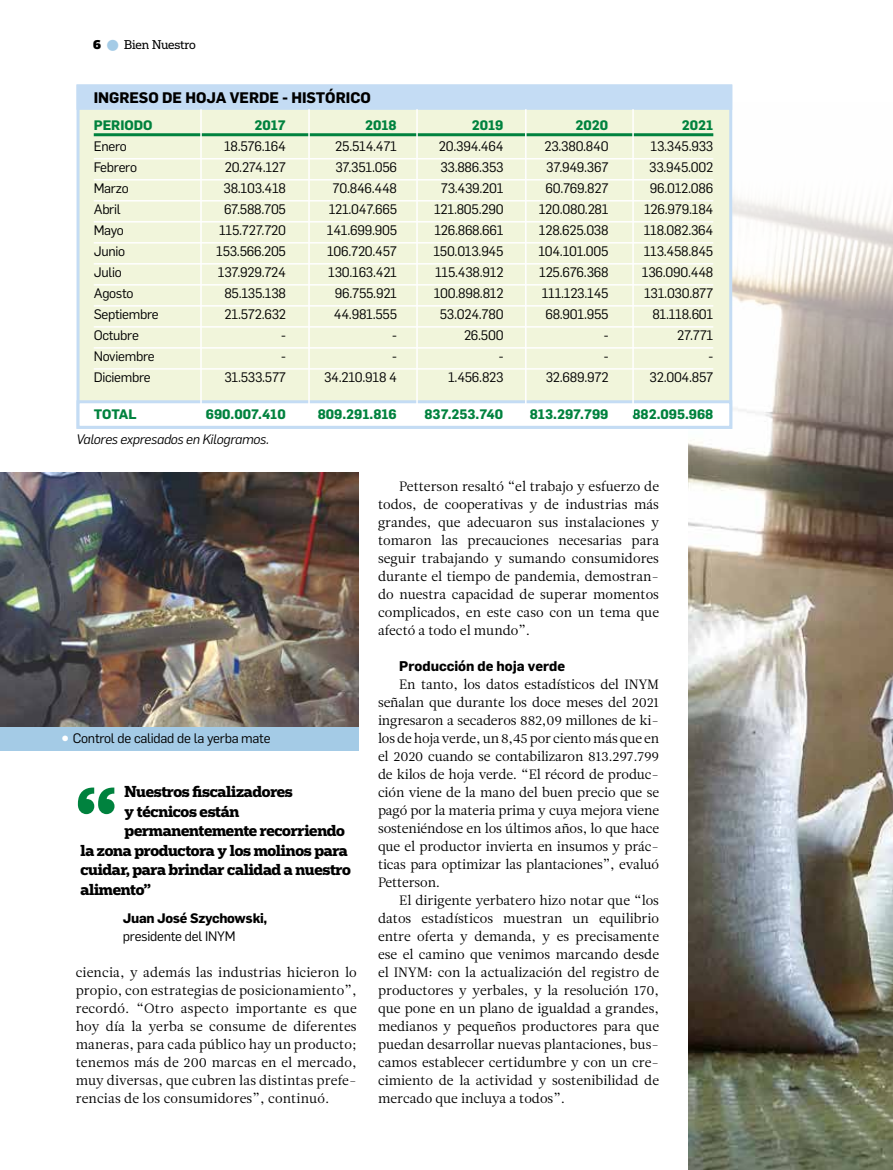
<style>
.page{position:relative;width:893px;height:1170px;background:#fff}
.page>*{position:absolute;margin:0;border:0;box-sizing:border-box;transform-origin:0 0}
.t1{font:700 85.95px "Popular";color:#00823e}
.t2{font:700 15px "Popular";letter-spacing:-.02em;color:#000}
.t3{font:700 15px "Flama";color:#000}
.t4{font:700 13.8px "Flama";color:#000}
.t5{font:13.5px/18px "Leitura News Roman 1";color:#000;text-align:justify}
.t6{font:13.5px "Flama";letter-spacing:-.02em;color:#000}
.t7{font:700 13.5px "Flama";color:#00823e}
.t8{font:italic 13.5px "Flama";letter-spacing:-.02em;color:#000}
.t9{font:700 13.5px "Flama";letter-spacing:-.02em;color:#000}
.t10{font:12px "Popular";letter-spacing:-.02em;color:#000}
.s1{font-weight:900}
.s2{color:#a4cbe6}
.s3{font-family:"Zapf Book ITC Std";font-weight:800;font-size:13.8px;color:#fff}
</style>
<div class="page">
<img style="left:688px;top:102px;width:205px;height:1067px">
<img style="left:0;top:473px;width:358px;height:254px">
<div style="left:0;top:727px;width:358px;height:23px;background:#a4cbe6"></div>
<div style="left:77px;top:84px;width:655px;height:345px;background:#f1f5db;border:3px solid #c4dcf4"></div>
<div style="left:77px;top:84px;width:655px;height:26px;background:#c4dcf4;border:3px solid #c4dcf4"></div>
<div style="left:77px;top:400px;width:655px;height:29px;background:#fff;border:3px solid #c4dcf4"></div>
<hr style="left:94px;top:133px;width:619px;height:3px;background:#00823e">
<hr style="left:94px;top:158px;width:619px;height:1px;background:#fff">
<hr style="left:94px;top:179px;width:619px;height:1px;background:#fff">
<hr style="left:94px;top:200px;width:619px;height:1px;background:#fff">
<hr style="left:94px;top:221px;width:619px;height:1px;background:#fff">
<hr style="left:94px;top:242px;width:619px;height:1px;background:#fff">
<hr style="left:94px;top:263px;width:619px;height:1px;background:#fff">
<hr style="left:94px;top:284px;width:619px;height:1px;background:#fff">
<hr style="left:94px;top:305px;width:619px;height:1px;background:#fff">
<hr style="left:94px;top:326px;width:619px;height:1px;background:#fff">
<hr style="left:94px;top:347px;width:619px;height:1px;background:#fff">
<hr style="left:94px;top:368px;width:619px;height:1px;background:#fff">
<hr style="left:200px;top:109px;width:2px;height:306px;background:#fff">
<hr style="left:308px;top:109px;width:2px;height:306px;background:#fff">
<hr style="left:416px;top:109px;width:2px;height:306px;background:#fff">
<hr style="left:525px;top:109px;width:2px;height:306px;background:#fff">
<hr style="left:632px;top:109px;width:2px;height:306px;background:#fff">
<p class="t10" style="left:93px;top:37px;width:104px"><span class="s1">6</span> <span class="s2">●</span> Bien Nuestro</p>
<p class="t3" style="left:94px;top:87px;width:279px">INGRESO DE HOJA VERDE - HISTÓRICO</p>
<p class="t7" style="left:94px;top:116px;width:60px">PERIODO</p>
<p class="t7" style="left:254px;top:116px;width:33px">2017</p>
<p class="t7" style="left:365px;top:116px;width:33px">2018</p>
<p class="t7" style="left:472px;top:116px;width:33px">2019</p>
<p class="t7" style="left:576px;top:116px;width:34px">2020</p>
<p class="t7" style="left:682px;top:116px;width:33px">2021</p>
<p class="t6" style="left:94px;top:137px;width:35px">Enero</p>
<p class="t6" style="left:224px;top:137px;width:63px">18.576.164</p>
<p class="t6" style="left:335px;top:137px;width:63px">25.514.471</p>
<p class="t6" style="left:439px;top:137px;width:66px">20.394.464</p>
<p class="t6" style="left:544px;top:137px;width:66px">23.380.840</p>
<p class="t6" style="left:650px;top:137px;width:64px">13.345.933</p>
<p class="t6" style="left:94px;top:158px;width:45px">Febrero</p>
<p class="t6" style="left:225px;top:158px;width:63px">20.274.127</p>
<p class="t6" style="left:335px;top:158px;width:63px">37.351.056</p>
<p class="t6" style="left:440px;top:158px;width:65px">33.886.353</p>
<p class="t6" style="left:546px;top:158px;width:64px">37.949.367</p>
<p class="t6" style="left:649px;top:158px;width:66px">33.945.002</p>
<p class="t6" style="left:94px;top:179px;width:36px">Marzo</p>
<p class="t6" style="left:224px;top:179px;width:64px">38.103.418</p>
<p class="t6" style="left:333px;top:179px;width:66px">70.846.448</p>
<p class="t6" style="left:441px;top:179px;width:64px">73.439.201</p>
<p class="t6" style="left:545px;top:179px;width:65px">60.769.827</p>
<p class="t6" style="left:650px;top:179px;width:65px">96.012.086</p>
<p class="t6" style="left:94px;top:200px;width:29px">Abril</p>
<p class="t6" style="left:224px;top:200px;width:64px">67.588.705</p>
<p class="t6" style="left:329px;top:200px;width:70px">121.047.665</p>
<p class="t6" style="left:434px;top:200px;width:71px">121.805.290</p>
<p class="t6" style="left:539px;top:200px;width:71px">120.080.281</p>
<p class="t6" style="left:644px;top:200px;width:71px">126.979.184</p>
<p class="t6" style="left:94px;top:221px;width:32px">Mayo</p>
<p class="t6" style="left:219px;top:221px;width:68px">115.727.720</p>
<p class="t6" style="left:327px;top:221px;width:72px">141.699.905</p>
<p class="t6" style="left:434px;top:221px;width:71px">126.868.661</p>
<p class="t6" style="left:539px;top:221px;width:71px">128.625.038</p>
<p class="t6" style="left:644px;top:221px;width:71px">118.082.364</p>
<p class="t6" style="left:94px;top:242px;width:33px">Junio</p>
<p class="t6" style="left:216px;top:242px;width:71px">153.566.205</p>
<p class="t6" style="left:327px;top:242px;width:72px">106.720.457</p>
<p class="t6" style="left:433px;top:242px;width:72px">150.013.945</p>
<p class="t6" style="left:538px;top:242px;width:72px">104.101.005</p>
<p class="t6" style="left:644px;top:242px;width:71px">113.458.845</p>
<p class="t6" style="left:94px;top:263px;width:29px">Julio</p>
<p class="t6" style="left:218px;top:263px;width:70px">137.929.724</p>
<p class="t6" style="left:328px;top:263px;width:70px">130.163.421</p>
<p class="t6" style="left:435px;top:263px;width:70px">115.438.912</p>
<p class="t6" style="left:539px;top:263px;width:71px">125.676.368</p>
<p class="t6" style="left:642px;top:263px;width:73px">136.090.448</p>
<p class="t6" style="left:94px;top:284px;width:41px">Agosto</p>
<p class="t6" style="left:224px;top:284px;width:63px">85.135.138</p>
<p class="t6" style="left:335px;top:284px;width:64px">96.755.921</p>
<p class="t6" style="left:434px;top:284px;width:71px">100.898.812</p>
<p class="t6" style="left:542px;top:284px;width:68px">111.123.145</p>
<p class="t6" style="left:644px;top:284px;width:71px">131.030.877</p>
<p class="t6" style="left:94px;top:305px;width:67px">Septiembre</p>
<p class="t6" style="left:225px;top:305px;width:63px">21.572.632</p>
<p class="t6" style="left:334px;top:305px;width:65px">44.981.555</p>
<p class="t6" style="left:440px;top:305px;width:65px">53.024.780</p>
<p class="t6" style="left:545px;top:305px;width:65px">68.901.955</p>
<p class="t6" style="left:652px;top:305px;width:62px">81.118.601</p>
<p class="t6" style="left:94px;top:326px;width:47px">Octubre</p>
<p class="t6" style="left:281px;top:326px;width:6px">-</p>
<p class="t6" style="left:392px;top:326px;width:6px">-</p>
<p class="t6" style="left:464px;top:326px;width:41px">26.500</p>
<p class="t6" style="left:604px;top:326px;width:6px">-</p>
<p class="t6" style="left:677px;top:326px;width:38px">27.771</p>
<p class="t6" style="left:94px;top:347px;width:62px">Noviembre</p>
<p class="t6" style="left:281px;top:347px;width:6px">-</p>
<p class="t6" style="left:392px;top:347px;width:6px">-</p>
<p class="t6" style="left:499px;top:347px;width:6px">-</p>
<p class="t6" style="left:604px;top:347px;width:6px">-</p>
<p class="t6" style="left:708px;top:347px;width:6px">-</p>
<p class="t6" style="left:94px;top:368px;width:58px">Diciembre</p>
<p class="t6" style="left:224px;top:368px;width:63px">31.533.577</p>
<p class="t6" style="left:324px;top:368px;width:74px">34.210.918 4</p>
<p class="t6" style="left:448px;top:368px;width:57px">1.456.823</p>
<p class="t6" style="left:546px;top:368px;width:64px">32.689.972</p>
<p class="t6" style="left:650px;top:368px;width:65px">32.004.857</p>
<p class="t7" style="left:94px;top:404px;width:44px">TOTAL</p>
<p class="t7" style="left:206px;top:404px;width:81px">690.007.410</p>
<p class="t7" style="left:318px;top:404px;width:80px">809.291.816</p>
<p class="t7" style="left:424px;top:404px;width:80px">837.253.740</p>
<p class="t7" style="left:530px;top:404px;width:80px">813.297.799</p>
<p class="t7" style="left:632px;top:404px;width:82px">882.095.968</p>
<p class="t8" style="left:77px;top:430px;width:194px">Valores expresados en Kilogramos.</p>
<p class="t6" style="left:62px;top:728px;width:210px"><span class="s3">•</span> Control de calidad de la yerba mate</p>
<p class="t2" style="left:125px;top:781px;width:170px">Nuestros fiscalizadores</p>
<p class="t2" style="left:125px;top:801px;width:116px">y técnicos están</p>
<p class="t2" style="left:125px;top:820px;width:222px">permanentemente recorriendo</p>
<p class="t2" style="left:80px;top:840px;width:269px">la zona productora y los molinos para</p>
<p class="t2" style="left:80px;top:859px;width:272px">cuidar, para brindar calidad a nuestro</p>
<p class="t2" style="left:80px;top:879px;width:72px">alimento”</p>
<p class="t9" style="left:123px;top:908px;width:146px">Juan José Szychowski,</p>
<p class="t6" style="left:123px;top:926px;width:114px">presidente del INYM</p>
<h1 class="t1" style="left:76px;top:762px;width:42px">“</h1>
<p class="t5" style="left:76px;top:963px;width:283px">ciencia, y además las industrias hicieron lo propio, con estrategias de posicionamiento”, recordó. “Otro aspecto importante es que hoy día la yerba se consume de diferentes maneras, para cada público hay un producto; tenemos más de 200 marcas en el mercado, muy diversas, que cubren las distintas prefe&shy;rencias de los consumidores”, continuó.</p>
<p class="t5" style="left:378px;top:477px;width:283px;text-indent:21px">Petterson resaltó “el trabajo y esfuerzo de todos, de cooperativas y de industrias más grandes, que adecuaron sus instalaciones y tomaron las precauciones necesarias para seguir trabajando y sumando consumidores durante el tiempo de pandemia, demostran&shy;do nuestra capacidad de superar momentos complicados, en este caso con un tema que afectó a todo el mundo”.</p>
<p class="t4" style="left:399px;top:656px;width:167px">Producción de hoja verde</p>
<p class="t5" style="left:378px;top:675px;width:283px;text-indent:21px">En tanto, los datos estadísticos del INYM señalan que durante los doce meses del 2021 ingresaron a secaderos 882,09 millones de ki&shy;los de hoja verde, un 8,45 por ciento más que en el 2020 cuando se contabilizaron 813.297.799 de kilos de hoja verde. “El récord de produc&shy;ción viene de la mano del buen precio que se pagó por la materia prima y cuya mejora viene sosteniéndose en los últimos años, lo que hace que el productor invierta en insumos y prác&shy;ticas para optimizar las plantaciones”, evaluó Petterson.</p>
<p class="t5" style="left:378px;top:891px;width:283px;text-indent:21px">El dirigente yerbatero hizo notar que “los datos estadísticos muestran un equilibrio entre oferta y demanda, y es precisamente ese el camino que venimos marcando desde el INYM: con la actualización del registro de productores y yerbales, y la resolución 170, que pone en un plano de igualdad a grandes, medianos y pequeños productores para que puedan desarrollar nuevas plantaciones, bus&shy;camos establecer certidumbre y con un cre&shy;cimiento de la actividad y sostenibilidad de mercado que incluya a todos”.</p>
</div>
